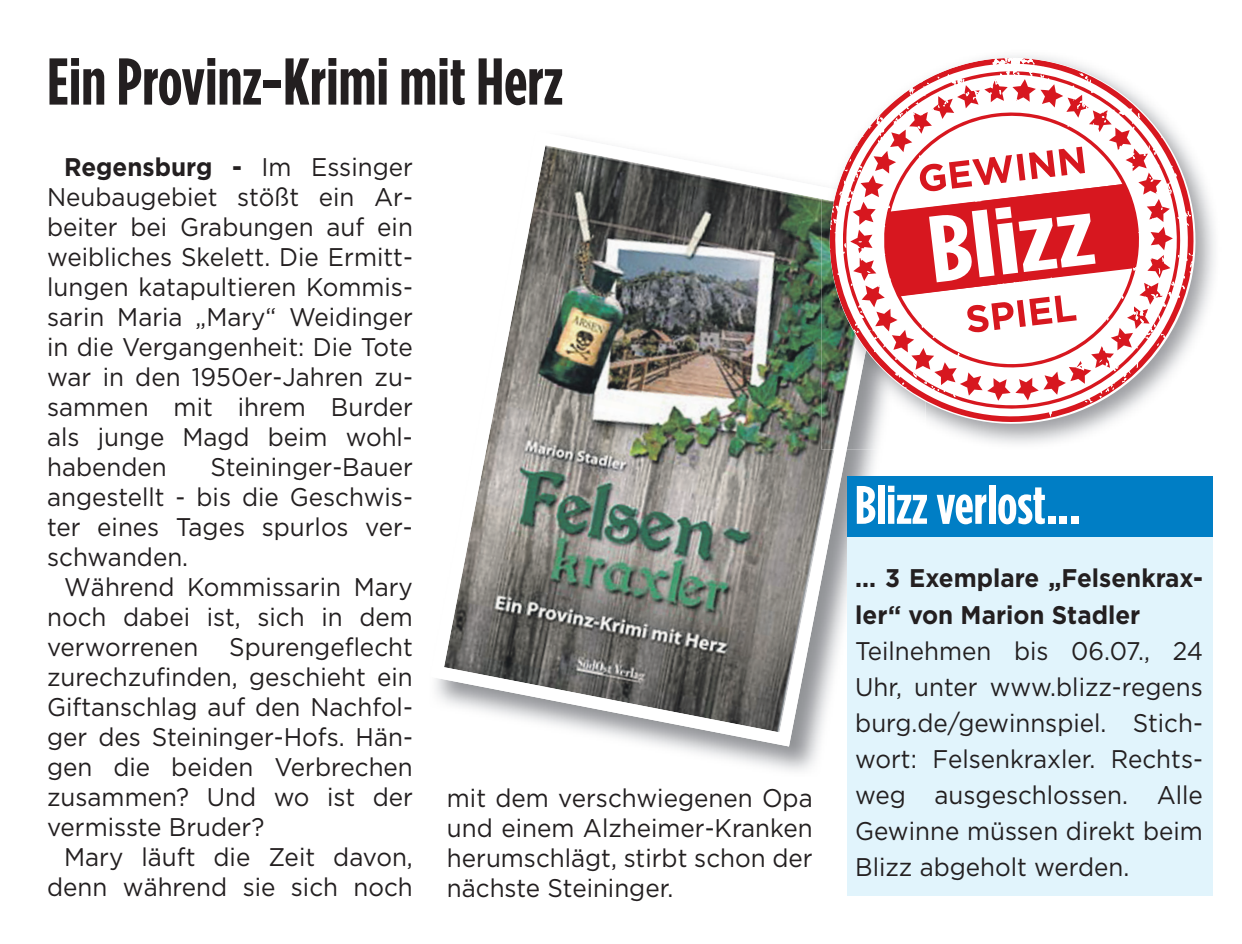
<style>
.page{position:relative;width:1242px;height:944px;background:#fff}
.page>*{position:absolute;margin:0;border:0;box-sizing:border-box;transform-origin:0 0}
.t1{font:700 66px "Gotham Condensed";color:#231f20}
.t2{font:700 54px "Gotham Condensed";color:#fff}
.t3{font:25.5px/30px "Gotham";color:#231f20;text-align:justify;scale:.95 1}
.t4{font:700 25.5px/36px "Gotham";color:#231f20;scale:.95 1}
.s1{font-weight:700}
</style>
<div class="page">
<img style="left:432px;top:133px;width:447px;height:613px">
<div style="left:846px;top:524px;width:366px;height:371px;background:#e1f4fc"></div>
<div style="left:846px;top:476px;width:366px;height:60px;background:#007ec5"></div>
<img style="left:821px;top:434px;width:62px;height:15px">
<svg style="left:819px;top:52px;width:387px;height:382px"></svg>
<svg style="left:829px;top:58px;width:365px;height:368px"></svg>
<svg style="left:830px;top:58px;width:363px;height:358px"></svg>
<h1 class="t1" style="left:47px;top:44px;width:517px">Ein Provinz-Krimi mit Herz</h1>
<p class="t3" style="left:47px;top:152px;width:386px;text-indent:17px"><span class="s1">Regensburg -</span> Im Essinger Neubaugebiet stößt ein Ar&shy;beiter bei Grabungen auf ein weibliches Skelett. Die Ermitt&shy;lungen katapultieren Kommis&shy;sarin Maria „Mary“ Weidinger in die Vergangenheit: Die Tote war in den 1950er-Jahren zu&shy;sammen mit ihrem Burder als junge Magd beim wohl&shy;habenden</p>
<p class="t3" style="left:47px;top:451px;width:386px;text-indent:163px">Steininger-Bauer angestellt - bis die Geschwis&shy;ter eines Tages spurlos ver&shy;schwanden.</p>
<p class="t3" style="left:47px;top:571px;width:386px;text-indent:17px">Während Kommissarin Mary noch dabei ist, sich in dem verworrenen Spurengeflecht zurechzufinden, geschieht ein Giftanschlag auf den Nachfol&shy;ger des Steininger-Hofs. Hän&shy;gen die beiden Verbrechen zusammen? Und wo ist der vermisste Bruder?</p>
<p class="t3" style="left:47px;top:841px;width:386px;text-align:right">Mary läuft die Zeit davon, denn während sie sich noch</p>
<p class="t3" style="left:447px;top:782px;width:386px">mit dem verschwiegenen Opa und einem Alzheimer-Kranken herumschlägt, stirbt schon der nächste Steininger.</p>
<h2 class="t2" style="left:855px;top:474px;width:228px">Blizz verlost...</h2>
<p class="t4" style="left:855px;top:559px;width:367px">... 3 Exemplare „Felsenkrax&shy;ler“ von Marion Stadler</p>
<p class="t3" style="left:855px;top:632px;width:367px;line-height:36px">Teilnehmen bis 06.07., 24<br>Uhr, unter www.blizz-regens burg.de/gewinnspiel. Stich&shy;wort: Felsenkraxler. Rechts&shy;weg ausgeschlossen. Alle Gewinne müssen direkt beim Blizz abgeholt werden.</p>
</div>
